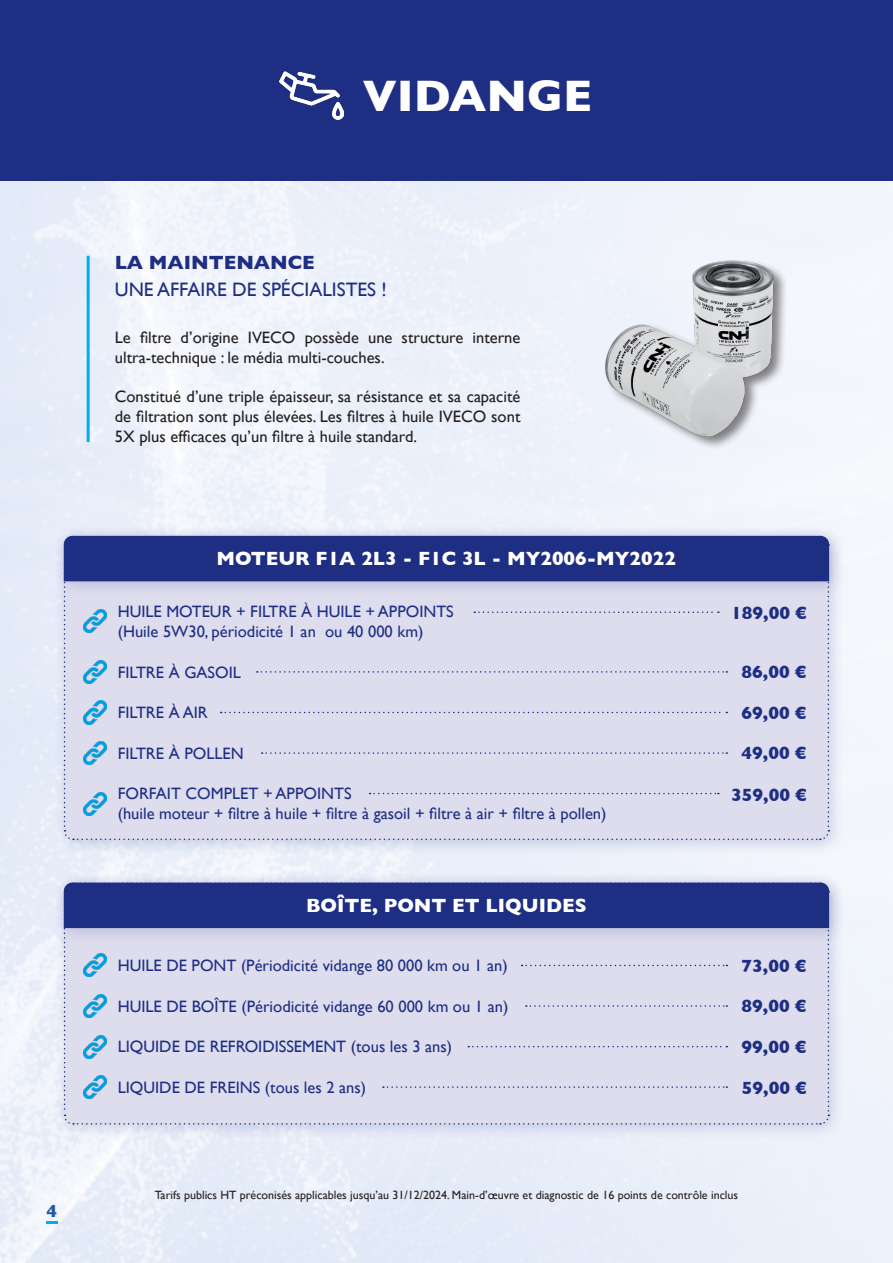
<style>
.page{position:relative;width:893px;height:1263px;background:#fff}
.page>*{position:absolute;margin:0;border:0;box-sizing:border-box;transform-origin:0 0}
.t1{font:700 45px "Gill Sans";color:#fff}
.t2{font:700 19.5px "Gill Sans";color:#fff}
.t3{font:19.5px "Gill Sans";color:#1e2e83}
.t4{font:700 19.5px "Gill Sans";color:#1e2e83}
.t5{font:700 18px "Gill Sans";color:#1e2e83}
.t6{font:700 18px "Gill Sans";color:#2155a5}
.t7{font:16.5px/19.8px "Gill Sans";color:#1e2e83}
.t8{font:16.5px/19.8px "Gill Sans";color:#231f20}
.t9{font:12px "Gill Sans";color:#231f20}
</style>
<div class="page">
<div style="left:0;top:0;width:893px;height:181px;background:#1e2e83"></div>
<img style="left:569px;top:228px;width:242px;height:242px">
<div style="left:53px;top:525px;width:793px;height:332px;background:#1e2e83;opacity:.2"></div>
<div style="left:52px;top:524px;width:794px;height:75px;background:#1e2e83;opacity:.2"></div>
<svg style="left:63px;top:535px;width:767px;height:306px;background:#bec1dc"></svg>
<img style="left:280px;top:71px;width:63px;height:49px">
<hr style="left:87px;top:256px;width:3px;height:186px;background:#00aeef">
<div style="left:53px;top:872px;width:793px;height:269px;background:#1e2e83;opacity:.2"></div>
<div style="left:52px;top:871px;width:794px;height:74px;background:#1e2e83;opacity:.2"></div>
<svg style="left:63px;top:882px;width:767px;height:243px;background:#b6bad8"></svg>
<svg style="left:46px;top:1221px;width:12px;height:3px"></svg>
<p class="t6" style="left:47px;top:1197px;width:12px">4</p>
<h1 class="t1" style="left:363px;top:60px;width:231px">VIDANGE</h1>
<p class="t4" style="left:115px;top:247px;width:201px">LA MAINTENANCE</p>
<p class="t3" style="left:115px;top:278px;width:274px">UNE AFFAIRE DE SPÉCIALISTES !</p>
<p class="t8" style="left:115px;top:327px;width:407px">Le filtre d’origine IVECO possède une structure interne ultra-technique : le média multi-couches.</p>
<p class="t8" style="left:115px;top:387px;width:407px;text-align:justify">Constitué d’une triple épaisseur, sa résistance et sa capacité de filtration sont plus élevées. Les filtres à huile IVECO sont 5X plus efficaces qu’un filtre à huile standard.</p>
<p class="t2" style="left:217px;top:543px;width:461px">MOTEUR F1A 2L3 - F1C 3L - MY2006-MY2022</p>
<p class="t7" style="left:118px;top:601px;width:338px">HUILE MOTEUR + FILTRE À HUILE + APPOINTS (Huile 5W30, périodicité 1 an ou 40 000 km)</p>
<p class="t7" style="left:118px;top:662px;width:125px">FILTRE À GASOIL</p>
<p class="t7" style="left:118px;top:702px;width:92px">FILTRE À AIR</p>
<p class="t7" style="left:118px;top:743px;width:127px">FILTRE À POLLEN</p>
<p class="t7" style="left:118px;top:784px;width:490px">FORFAIT COMPLET + APPOINTS<br>(huile moteur + filtre à huile + filtre à gasoil + filtre à air + filtre à pollen)</p>
<p class="t2" style="left:306px;top:890px;width:282px">BOÎTE, PONT ET LIQUIDES</p>
<p class="t5" style="left:731px;top:598px;width:77px">189,00 €</p>
<p class="t5" style="left:741px;top:658px;width:66px">86,00 €</p>
<p class="t5" style="left:741px;top:698px;width:66px">69,00 €</p>
<p class="t5" style="left:741px;top:739px;width:66px">49,00 €</p>
<p class="t5" style="left:731px;top:780px;width:77px">359,00 €</p>
<p class="t7" style="left:118px;top:955px;width:391px">HUILE DE PONT (Périodicité vidange 80 000 km ou 1 an)</p>
<p class="t5" style="left:741px;top:951px;width:66px">73,00 €</p>
<p class="t7" style="left:118px;top:996px;width:392px">HUILE DE BOÎTE (Périodicité vidange 60 000 km ou 1 an)</p>
<p class="t7" style="left:118px;top:1037px;width:336px">LIQUIDE DE REFROIDISSEMENT (tous les 3 ans)</p>
<p class="t7" style="left:118px;top:1077px;width:250px">LIQUIDE DE FREINS (tous les 2 ans)</p>
<p class="t5" style="left:741px;top:992px;width:66px">89,00 €</p>
<p class="t5" style="left:741px;top:1032px;width:66px">99,00 €</p>
<p class="t5" style="left:742px;top:1073px;width:66px">59,00 €</p>
<p class="t9" style="left:155px;top:1188px;width:585px">Tarifs publics HT préconisés applicables jusqu’au 31/12/2024. Main-d’œuvre et diagnostic de 16 points de contrôle inclus</p>
</div>
